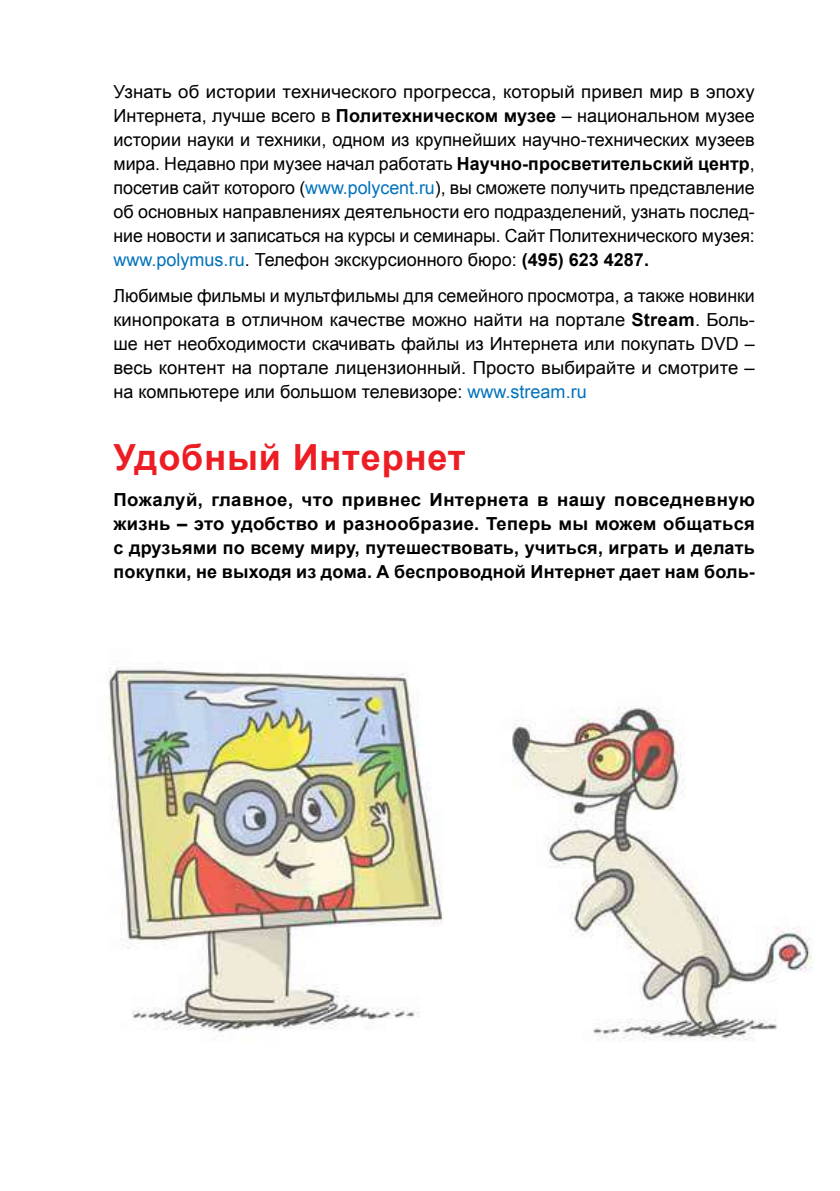
<style>
.page{position:relative;width:840px;height:1191px;background:#fff}
.page>*{position:absolute;margin:0;border:0;box-sizing:border-box;transform-origin:0 0}
.t1{font:700 36px "Arial";letter-spacing:.025em;color:#ed1d24}
.t2{font:18px/24px "Arial";color:#000;text-align:justify}
.t3{font:700 18px/24px "Arial";letter-spacing:.01em;color:#000;text-align:justify}
.s1{font-weight:700}
.s2{color:#0072bc}
</style>
<div class="page">
<img style="left:108px;top:667px;width:704px;height:375px">
<p class="t2" style="left:113px;top:80px;width:642px">Узнать об истории технического прогресса, который привел мир в эпоху Интернета, лучше всего в <span class="s1">Политехническом музее</span> – национальном музее истории науки и техники, одном из крупнейших научно-технических музеев мира. Недавно при музее начал работать <span class="s1">Научно-просветительский центр</span>, посетив сайт которого (<span class="s2">www.polycent.ru</span>), вы сможете получить представление об основных направлениях деятельности его подразделений, узнать послед&shy;ние новости и записаться на курсы и семинары. Сайт Политехнического музея: <span class="s2">www.polymus.ru</span>. Телефон экскурсионного бюро: <span class="s1">(495) 623 4287.</span></p>
<p class="t2" style="left:113px;top:284px;width:642px">Любимые фильмы и мультфильмы для семейного просмотра, а также новинки кинопроката в отличном качестве можно найти на портале <span class="s1">Stream</span>. Боль&shy;ше нет необходимости скачивать файлы из Интернета или покупать DVD – весь контент на портале лицензионный. Просто выбирайте и смотрите – на компьютере или большом телевизоре: <span class="s2">www.stream.ru</span></p>
<h1 class="t1" style="left:113px;top:433px;width:353px">Удобный Интернет</h1>
<p class="t3" style="left:113px;top:488px;width:642px">Пожалуй, главное, что привнес Интернета в нашу повседневную жизнь – это удобство и разнообразие. Теперь мы можем общаться с друзьями по всему миру, путешествовать, учиться, играть и делать покупки, не выходя из дома. А беспроводной Интернет дает нам боль-</p>
</div>
